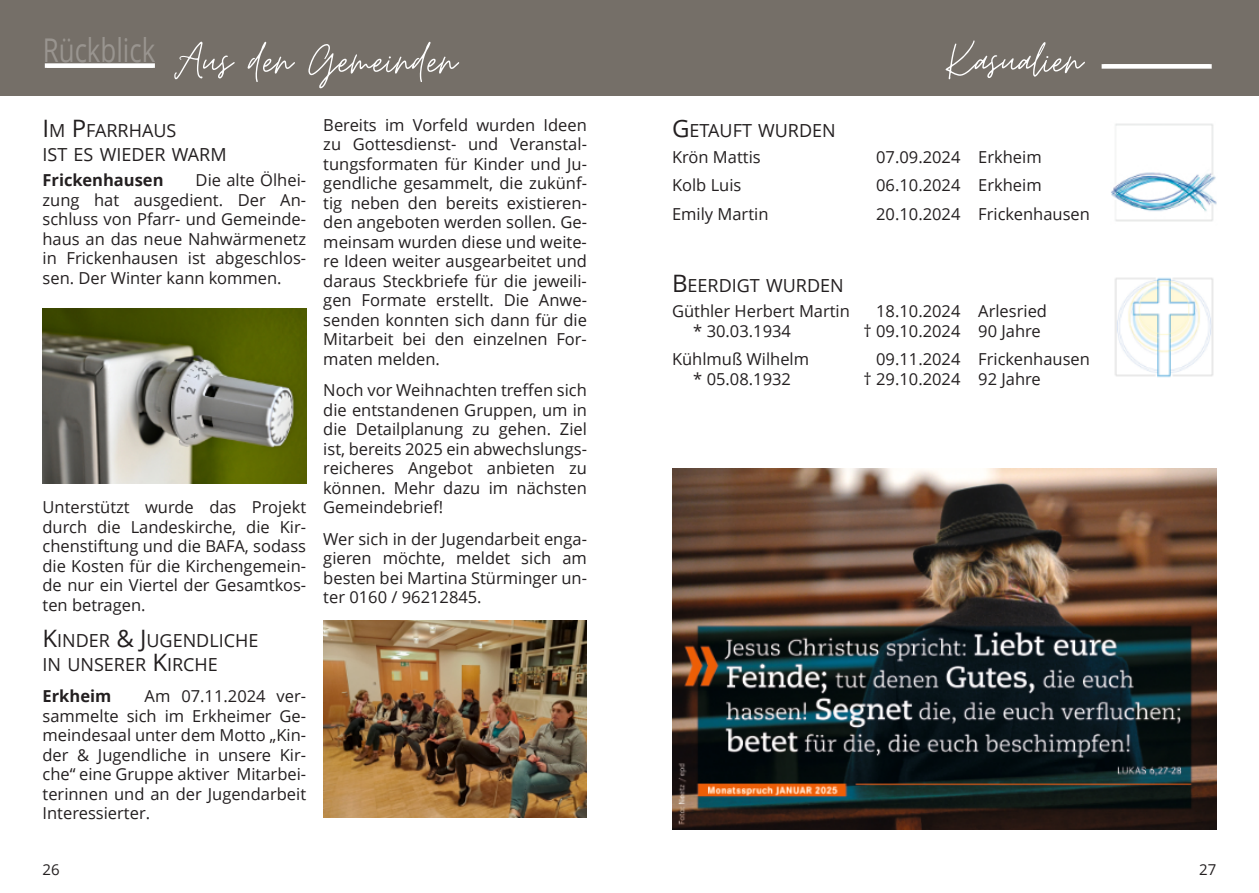
<style>
.page{position:relative;width:1259px;height:893px;background:#fff}
.page>*{position:absolute;margin:0;border:0;box-sizing:border-box;transform-origin:0 0}
.t1{font:54px "Moon Time";color:#fff}
.t2{font:32.7px "Open Sans";color:rgb(255 255 255/.26);scale:.79 1}
.t3{font:18px/24px "Open Sans";color:#231f20}
.t4{font:16.5px/19.5px "Open Sans";color:#231f20;text-align:justify}
.t5{font:700 16.5px "Open Sans";color:#231f20}
.t6{font:15px "Open Sans";color:#231f20}
.s1{font-size:24px}
</style>
<div class="page">
<div style="left:0;top:0;width:1259px;height:96px;background:#756f68"></div>
<div style="left:1101px;top:64px;width:110px;height:5px;border:4px solid #fff"></div>
<div style="left:45px;top:63px;width:110px;height:5px;border:4px solid #fff"></div>
<img style="left:323px;top:620px;width:264px;height:198px">
<img style="left:43px;top:308px;width:263px;height:176px">
<img style="left:1115px;top:277px;width:99px;height:101px">
<img style="left:1111px;top:123px;width:106px;height:99px">
<img style="left:672px;top:469px;width:544px;height:360px">
<h2 class="t2" style="left:43px;top:37px;width:144px">Rückblick</h2>
<h1 class="t1" style="left:174px;top:36px;width:284px">Aus den Gemeinden</h1>
<h1 class="t1" style="left:945px;top:36px;width:138px">Kasualien</h1>
<p class="t3" style="left:43px;top:120px;width:186px"><span class="s1">I</span>M <span class="s1">P</span>FARRHAUS<br>IST ES WIEDER WARM</p>
<p class="t5" style="left:43px;top:173px;width:123px">Frickenhausen</p>
<p class="t4" style="left:323px;top:117px;width:265px">Bereits im Vorfeld wurden Ideen zu Gottesdienst- und Veranstal&shy;tungsformaten für Kinder und Ju&shy;gendliche gesammelt, die zukünf&shy;tig neben den bereits existieren&shy;den angeboten werden sollen. Ge&shy;meinsam wurden diese und weite&shy;re Ideen weiter ausgearbeitet und daraus Steckbriefe für die jeweili&shy;gen Formate erstellt. Die Anwe&shy;senden konnten sich dann für die Mitarbeit bei den einzelnen For&shy;maten melden.</p>
<p class="t4" style="left:323px;top:382px;width:265px">Noch vor Weihnachten treffen sich die entstandenen Gruppen, um in die Detailplanung zu gehen. Ziel ist, bereits 2025 ein abwechslungs&shy;reicheres Angebot anbieten zu können. Mehr dazu im nächsten Gemeindebrief!</p>
<p class="t4" style="left:323px;top:531px;width:265px">Wer sich in der Jugendarbeit enga&shy;gieren möchte, meldet sich am besten bei Martina Stürminger un&shy;ter 0160 / 96212845.</p>
<p class="t3" style="left:672px;top:121px;width:165px"><span class="s1">G</span>ETAUFT WURDEN</p>
<p class="t4" style="left:672px;top:149px;width:90px">Krön Mattis</p>
<p class="t4" style="left:876px;top:149px;width:167px">07.09.2024 Erkheim</p>
<p class="t4" style="left:672px;top:177px;width:71px">Kolb Luis</p>
<p class="t4" style="left:876px;top:177px;width:167px">06.10.2024 Erkheim</p>
<p class="t4" style="left:672px;top:206px;width:98px">Emily Martin</p>
<p class="t4" style="left:876px;top:206px;width:215px">20.10.2024 Frickenhausen</p>
<p class="t4" style="left:43px;top:172px;width:265px;text-indent:153px">Die alte Ölhei&shy;zung hat ausgedient. Der An&shy;schluss von Pfarr- und Gemeinde&shy;haus an das neue Nahwärmenetz in Frickenhausen ist abgeschlos&shy;sen. Der Winter kann kommen.</p>
<p class="t3" style="left:672px;top:275px;width:173px"><span class="s1">B</span>EERDIGT WURDEN</p>
<p class="t4" style="left:672px;top:303px;width:179px">Güthler Herbert Martin</p>
<p class="t4" style="left:876px;top:303px;width:172px">18.10.2024 Arlesried</p>
<p class="t4" style="left:693px;top:323px;width:99px">* 30.03.1934</p>
<p class="t4" style="left:863px;top:323px;width:179px">† 09.10.2024 90 Jahre</p>
<p class="t4" style="left:672px;top:351px;width:139px">Kühlmuß Wilhelm</p>
<p class="t4" style="left:876px;top:351px;width:215px">09.11.2024 Frickenhausen</p>
<p class="t4" style="left:693px;top:371px;width:99px">* 05.08.1932</p>
<p class="t4" style="left:863px;top:371px;width:179px">† 29.10.2024 92 Jahre</p>
<p class="t4" style="left:43px;top:499px;width:265px">Unterstützt wurde das Projekt durch die Landeskirche, die Kir&shy;chenstiftung und die BAFA, sodass die Kosten für die Kirchengemein&shy;de nur ein Viertel der Gesamtkos&shy;ten betragen.</p>
<p class="t3" style="left:43px;top:630px;width:217px"><span class="s1">K</span>INDER <span class="s1">&amp; J</span>UGENDLICHE<br>IN UNSERER <span class="s1">K</span>IRCHE</p>
<p class="t5" style="left:43px;top:689px;width:70px">Erkheim</p>
<p class="t4" style="left:43px;top:688px;width:265px;text-indent:102px">Am 07.11.2024 ver&shy;sammelte sich im Erkheimer Ge&shy;meindesaal unter dem Motto „Kin&shy;der &amp; Jugendliche in unsere Kir&shy;che“ eine Gruppe aktiver Mitarbei&shy;terinnen und an der Jugendarbeit Interessierter.</p>
<p class="t6" style="left:43px;top:863px;width:19px">26</p>
<p class="t6" style="left:1199px;top:863px;width:19px">27</p>
</div>
